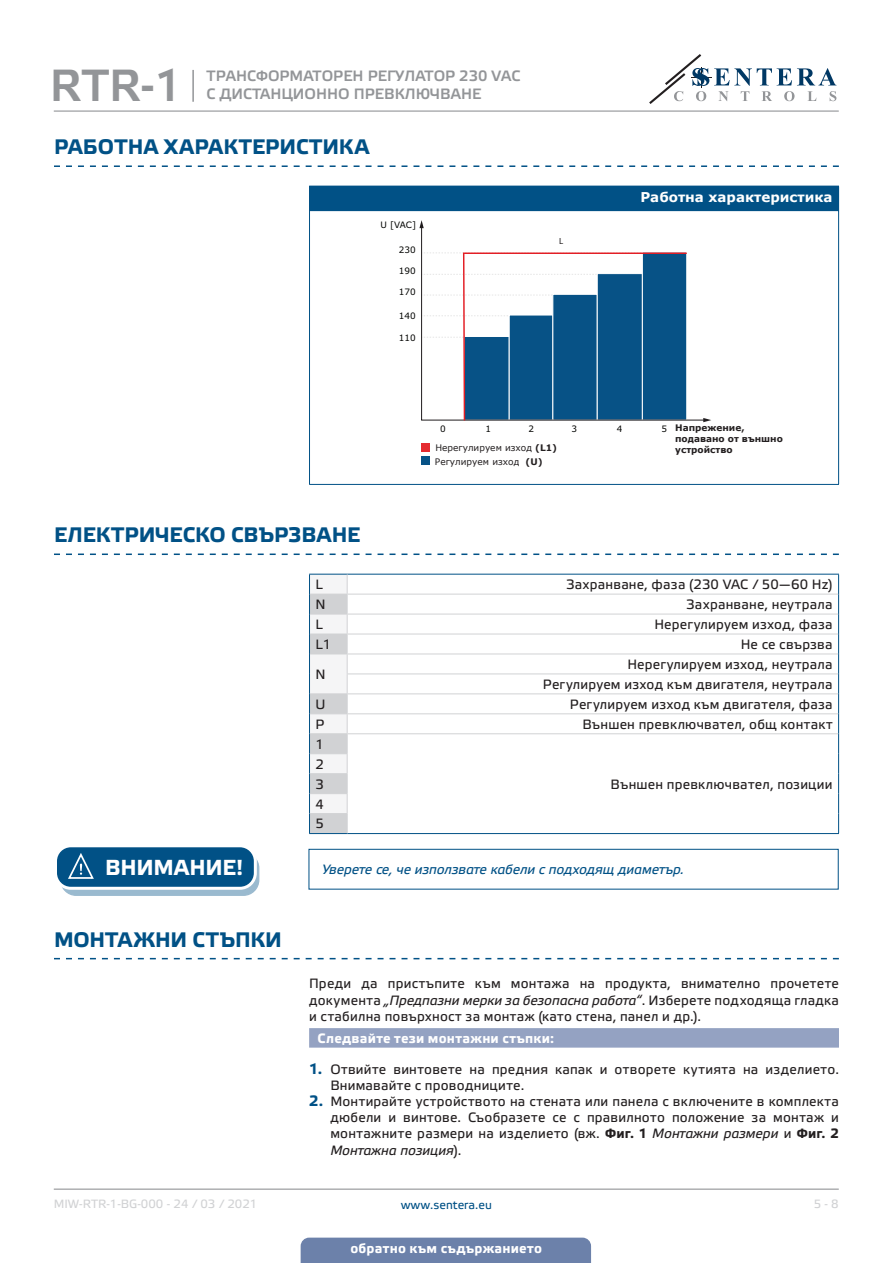
<style>
.page{position:relative;width:893px;height:1263px;background:#fff}
.page>*{position:absolute;margin:0;border:0;box-sizing:border-box;transform-origin:0 0}
.t1{font:45px "Etelka Medium Pro";color:#939598}
.t2{font:700 21.75px "Etelka Text Pro";letter-spacing:-.02em;color:#fff}
.t3{font:700 21px "Etelka Text Pro";letter-spacing:.005em;color:#015186}
.t4{font:15px/18px "Etelka Medium Pro";color:#939598}
.body{font:13.5px/16.2px "Etelka Text Pro";letter-spacing:.015em;color:#231f20;text-align:justify}
.table_text{font:13.5px "Etelka Text Pro";letter-spacing:.015em;color:#231f20}
.Number-roman{font:700 13.5px "Etelka Text Pro";letter-spacing:.015em;color:#fff}
.attention{font:italic 13.5px "Etelka Text Pro";letter-spacing:-.01em;color:#015186}
.head-table{font:700 13.5px "Verdana";color:#fff}
.Body_text{font:13.5px "Etelka Text Pro";color:#231f20}
.t5{font:12px "Etelka Text Pro";color:#d1d2d4}
.t6{font:12px "Etelka Text Pro";color:#015186}
.t7{font:9px "Verdana";color:#231f20}
.t8{font:700 9px/10.8px "Verdana";color:#231f20}
.t9{font:8.85px "Verdana";color:#040503}
.t10{font:8.85px "Myriad Pro";color:#211d1e}
.s1{font-weight:700}
.s2{font-style:italic}
.s3{font-weight:700;font-size:15px;color:#015186}
</style>
<div class="page">
<hr style="left:54px;top:111px;width:785px;height:1px;background:#939598">
<hr style="left:54px;top:1188px;width:785px;height:2px;background:#939598">
<svg style="left:649px;top:54px;width:187px;height:50px"></svg>
<div style="left:301px;top:1237px;width:290px;height:26px;background:#6c81aa"></div>
<hr style="left:192px;top:70px;width:2px;height:32px;background:#939598">
<svg style="left:54px;top:165px;width:785px;height:2px"></svg>
<svg style="left:54px;top:553px;width:785px;height:2px"></svg>
<div style="left:309px;top:186px;width:530px;height:26px;background:#015186"></div>
<hr style="left:310px;top:211px;width:528px;height:1px;background:#fff">
<hr style="left:309px;top:212px;width:1px;height:272px;background:#015186">
<hr style="left:838px;top:212px;width:1px;height:272px;background:#015186">
<hr style="left:309px;top:484px;width:530px;height:1px;background:#015186">
<svg style="left:421px;top:228px;width:282px;height:192px"></svg>
<svg style="left:703px;top:418px;width:8px;height:4px"></svg>
<svg style="left:419px;top:220px;width:5px;height:8px"></svg>
<svg style="left:422px;top:252px;width:266px;height:169px"></svg>
<div style="left:422px;top:457px;width:8px;height:8px;background:#075286"></div>
<div style="left:422px;top:443px;width:8px;height:8px;background:#e52b30"></div>
<svg style="left:348px;top:595px;width:490px;height:138px"></svg>
<hr style="left:347px;top:574px;width:492px;height:1px;background:#015186">
<svg style="left:838px;top:574px;width:1px;height:259px"></svg>
<hr style="left:309px;top:833px;width:38px;height:1px;background:#015186">
<hr style="left:347px;top:594px;width:491px;height:1px;background:#d1d2d4">
<hr style="left:347px;top:614px;width:491px;height:1px;background:#d1d2d4">
<hr style="left:347px;top:634px;width:491px;height:1px;background:#d1d2d4">
<hr style="left:347px;top:654px;width:491px;height:1px;background:#d1d2d4">
<hr style="left:347px;top:673px;width:491px;height:1px;background:#d1d2d4">
<hr style="left:347px;top:693px;width:491px;height:1px;background:#d1d2d4">
<hr style="left:347px;top:713px;width:491px;height:1px;background:#d1d2d4">
<hr style="left:347px;top:733px;width:491px;height:1px;background:#d1d2d4">
<hr style="left:347px;top:833px;width:492px;height:1px;background:#015186">
<svg style="left:309px;top:574px;width:39px;height:259px"></svg>
<div style="left:61px;top:853px;width:198px;height:42px;background:#9abacf;border-radius:15px"></div>
<div style="left:60px;top:852px;width:199px;height:44px;border:1px solid #015186;border-radius:15px"></div>
<div style="left:56px;top:846px;width:199px;height:42px;background:#015186;border-radius:15px"></div>
<div style="left:54px;top:844px;width:203px;height:46px;border:3px solid #fff;border-radius:15px"></div>
<svg style="left:67px;top:853px;width:37px;height:36px"></svg>
<div style="left:309px;top:849px;width:530px;height:40px;border:1px solid #015186"></div>
<svg style="left:54px;top:958px;width:785px;height:1px"></svg>
<div style="left:309px;top:1028px;width:530px;height:20px;background:#94a2c2"></div>
<h1 class="t1" style="left:50px;top:61px;width:134px">RTR-1</h1>
<p class="t4" style="left:207px;top:67px;width:315px">ТРАНСФОРМАТОРЕН РЕГУЛАТОР 230 VAC<br>С ДИСТАНЦИОННО ПРЕВКЛЮЧВАНЕ</p>
<p class="t3" style="left:54px;top:135px;width:317px">РАБОТНА ХАРАКТЕРИСТИКА</p>
<p class="t9" style="left:380px;top:218px;width:37px">U [VAC]</p>
<p class="t9" style="left:399px;top:244px;width:18px">230</p>
<p class="t9" style="left:399px;top:265px;width:18px">190</p>
<p class="t9" style="left:399px;top:286px;width:18px">170</p>
<p class="t9" style="left:399px;top:309px;width:18px">140</p>
<p class="t9" style="left:399px;top:331px;width:18px">110</p>
<p class="t10" style="left:559px;top:236px;width:6px">L</p>
<p class="head-table" style="left:640px;top:188px;width:194px">Работна характеристика</p>
<p class="t9" style="left:440px;top:422px;width:7px">0</p>
<p class="t9" style="left:485px;top:422px;width:7px">1</p>
<p class="t9" style="left:528px;top:422px;width:7px">2</p>
<p class="t9" style="left:571px;top:422px;width:7px">3</p>
<p class="t9" style="left:617px;top:422px;width:7px">4</p>
<p class="t9" style="left:661px;top:422px;width:7px">5</p>
<p class="t7" style="left:435px;top:442px;width:123px">Нерегулируем изход <span class="s1">(L1)</span></p>
<p class="t7" style="left:435px;top:456px;width:109px">Регулируем изход <span class="s1">(U)</span></p>
<p class="t8" style="left:675px;top:422px;width:109px">Напрежение, подавано от външно устройство</p>
<p class="t3" style="left:54px;top:523px;width:308px">ЕЛЕКТРИЧЕСКО СВЪРЗВАНЕ</p>
<p class="Body_text" style="left:315px;top:577px;width:9px">L</p>
<p class="table_text" style="left:566px;top:577px;width:268px">Захранване, фаза (230 VAC / 50—60 Hz)</p>
<p class="Body_text" style="left:315px;top:597px;width:12px">N</p>
<p class="table_text" style="left:686px;top:597px;width:148px">Захранване, неутрала</p>
<p class="Body_text" style="left:315px;top:617px;width:9px">L</p>
<p class="table_text" style="left:654px;top:617px;width:180px">Нерегулируем изход, фаза</p>
<p class="Body_text" style="left:315px;top:637px;width:17px">L1</p>
<p class="table_text" style="left:741px;top:637px;width:93px">Не се свързва</p>
<p class="Body_text" style="left:315px;top:667px;width:12px">N</p>
<p class="table_text" style="left:627px;top:657px;width:207px">Нерегулируем изход, неутрала</p>
<p class="table_text" style="left:543px;top:677px;width:291px">Регулируем изход към двигателя, неутрала</p>
<p class="Body_text" style="left:315px;top:697px;width:11px">U</p>
<p class="table_text" style="left:570px;top:697px;width:264px">Регулируем изход към двигателя, фаза</p>
<p class="Body_text" style="left:315px;top:717px;width:10px">P</p>
<p class="table_text" style="left:582px;top:717px;width:252px">Външен превключвател, общ контакт</p>
<p class="Body_text" style="left:315px;top:737px;width:10px">1</p>
<p class="table_text" style="left:611px;top:777px;width:223px">Външен превключвател, позиции</p>
<p class="Body_text" style="left:315px;top:757px;width:10px">2</p>
<p class="Body_text" style="left:315px;top:777px;width:10px">3</p>
<p class="Body_text" style="left:315px;top:796px;width:10px">4</p>
<p class="Body_text" style="left:315px;top:816px;width:10px">5</p>
<p class="t2" style="left:105px;top:855px;width:140px">ВНИМАНИЕ!</p>
<p class="attention" style="left:322px;top:862px;width:364px">Уверете се, че използвате кабели с подходящ диаметър.</p>
<p class="t3" style="left:54px;top:928px;width:229px">МОНТАЖНИ СТЪПКИ</p>
<p class="body" style="left:309px;top:976px;width:531px">Преди да пристъпите към монтажа на продукта, внимателно прочетете документа <span class="s2">„Предпазни мерки за безопасна работа“</span>. Изберете подходяща гладка и стабилна повърхност за монтаж (като стена, панел и др.).</p>
<p class="Number-roman" style="left:318px;top:1030px;width:238px">Следвайте тези монтажни стъпки:</p>
<p class="body" style="left:330px;top:1062px;width:510px;text-indent:-21px"><span class="s3">1.</span> Отвийте винтовете на предния капак и отворете кутията на изделието.<br>Внимавайте с проводниците.</p>
<p class="body" style="left:330px;top:1094px;width:510px;text-indent:-21px"><span class="s3">2.</span> Монтирайте устройството на стената или панела с включените в комплекта дюбели и винтове. Съобразете се с правилното положение за монтаж и монтажните размери на изделието (вж. <span class="s1">Фиг. 1</span> <span class="s2">Монтажни размери</span> и <span class="s1">Фиг. 2<br></span><span class="s2">Монтажна позиция</span>).</p>
<p class="t5" style="left:54px;top:1197px;width:205px">MIW-RTR-1-BG-000 - 24 / 03 / 2021</p>
<p class="t6" style="left:401px;top:1198px;width:93px">www.sentera.eu</p>
<p class="t5" style="left:814px;top:1197px;width:27px">5 - 8</p>
<p class="Number-roman" style="left:350px;top:1240px;width:193px">обратно към съдържанието</p>
</div>
